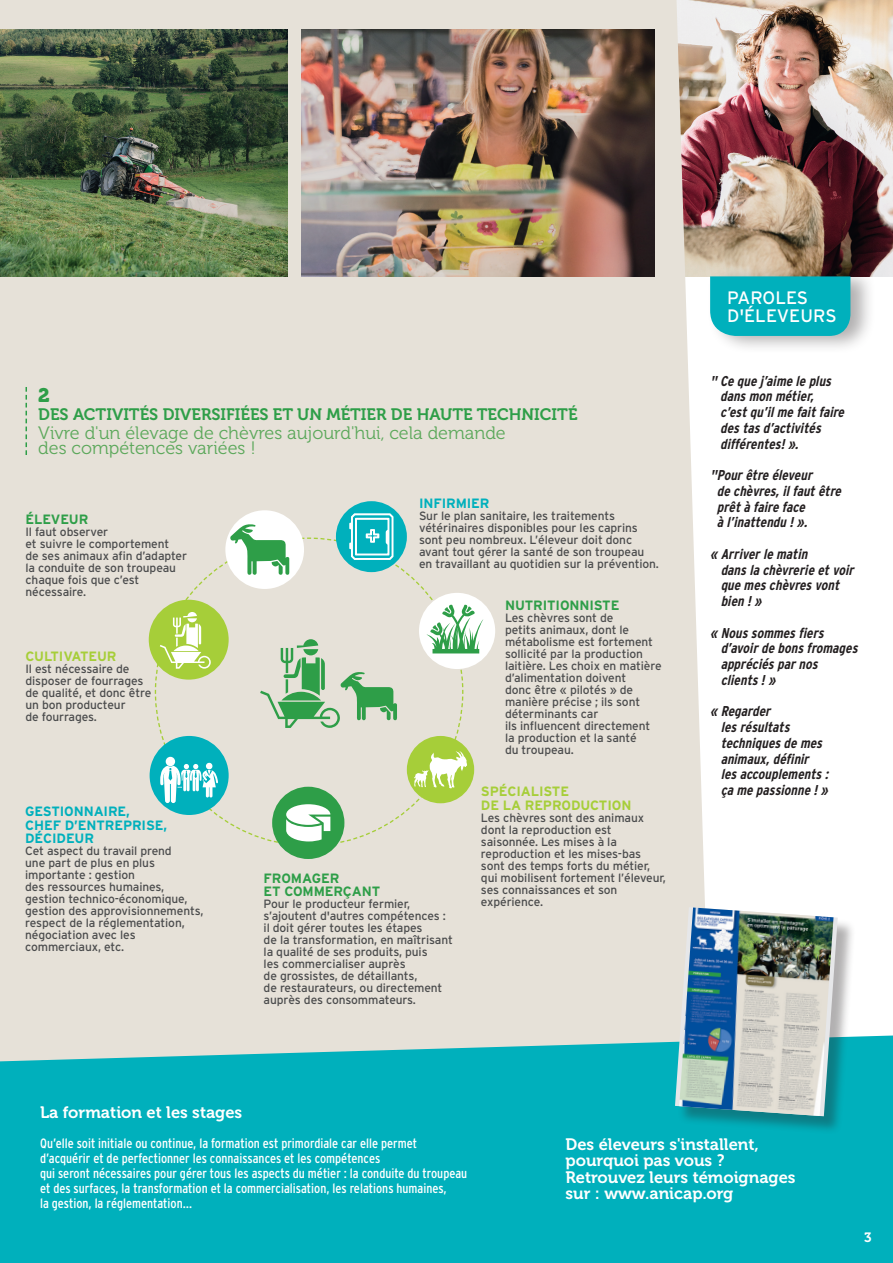
<style>
.page{position:relative;width:893px;height:1263px;background:#fff}
.page>*{position:absolute;margin:0;border:0;box-sizing:border-box;transform-origin:0 0}
.t1{font:19.5px "Museo 900";color:#2e9e48}
.t2{font:18px/15px "Museo 300";color:#5ca85b}
.t3{font:18px/18px "Interstate";color:#fff}
.t4{font:16.5px/16.5px "Museo 700";color:#fff}
.t5{font:16.5px "Museo 700";color:#2e9e48}
.t6{font:italic 700 condensed 14.25px/15.8px "Interstate";color:#231f20}
.t7{font:condensed 13.5px/15px "Interstate";color:#fff}
.t8{font:700 13.5px "Interstate";color:#00b0bc}
.t9{font:700 13.5px/13.5px "Interstate";letter-spacing:-.01em;color:#2e9e48}
.t10{font:700 13.5px/13.5px "Interstate";color:#a6ce39}
.t11{font:13.5px "Museo 700";color:#fff}
.t12{font:12px/12px "Interstate";letter-spacing:-.01em;color:#4b4c4d}
</style>
<div class="page">
<img style="left:710px;top:0;width:183px;height:276px">
<div style="left:0;top:0;width:710px;height:1035px;background:#e6e1d8"></div>
<div style="left:707px;top:266px;width:169px;height:88px;background:#231f20;opacity:.35"></div>
<div style="left:710px;top:276px;width:140px;height:60px;background:#00b0bc"></div>
<div style="left:0;top:1035px;width:893px;height:228px;background:#00b0bc"></div>
<img style="left:0;top:30px;width:287px;height:246px">
<img style="left:302px;top:30px;width:353px;height:246px">
<svg style="left:26px;top:387px;width:1px;height:68px"></svg>
<div style="left:149px;top:600px;width:80px;height:80px;background:#a6ce39;border-radius:50%"></div>
<div style="left:272px;top:787px;width:72px;height:72px;background:#2e9e48;border-radius:50%"></div>
<div style="left:336px;top:501px;width:71px;height:71px;background:#00b0bc;border-radius:50%"></div>
<div style="left:419px;top:593px;width:76px;height:76px;background:#fff;border-radius:50%"></div>
<svg style="left:154px;top:514px;width:330px;height:333px;background:#c8dac4"></svg>
<div style="left:677px;top:910px;width:179px;height:225px;background:#231f20;opacity:.35"></div>
<svg style="left:675px;top:907px;width:163px;height:209px;background:#96c1c2"></svg>
<img style="left:679px;top:907px;width:154px;height:209px">
<h1 class="t1" style="left:38px;top:384px;width:13px">2</h1>
<h3 class="t5" style="left:38px;top:405px;width:540px">des activités diversifiées et un métier de haute technicité</h3>
<h2 class="t2" style="left:38px;top:425px;width:469px">Vivre d'un élevage de chèvres aujourd'hui, cela demande des compétences variées !</h2>
<p class="t9" style="left:26px;top:512px;width:19px">ÉLEVEUR</p>
<p class="t12" style="left:26px;top:526px;width:163px">I l faut observer<br>et suivre le comportement<br>de ses animaux afin d’adapter la conduite de son troupeau chaque fois que c’est nécessaire.</p>
<p class="t10" style="left:26px;top:650px;width:18px">CULTIVATEUR</p>
<p class="t12" style="left:26px;top:663px;width:127px">I l est nécessaire de disposer de fourrages de qualité, et donc être un bon producteur<br>de fourrages.</p>
<p class="t8" style="left:25px;top:804px;width:19px">GESTIONNAIRE</p>
<p class="t8" style="left:126px;top:804px;width:5px">,</p>
<p class="t8" style="left:25px;top:817px;width:10px">CHEF</p>
<p class="t8" style="left:65px;top:817px;width:23px">D’ENTREPRISE</p>
<p class="t8" style="left:163px;top:817px;width:5px">,</p>
<p class="t8" style="left:25px;top:831px;width:10px">DÉCIDEUR</p>
<p class="t12" style="left:25px;top:845px;width:180px">Cet aspect du travail prend<br>une part de plus en plus importante : gestion<br>des ressources humaines, gestion technico-économique, gestion des approvisionnements, respect de la réglementation, négociation avec les commerciaux, etc.</p>
<p class="t8" style="left:419px;top:496px;width:14px">INFIRMIER</p>
<p class="t12" style="left:419px;top:510px;width:241px">Sur le plan sanitaire, les traitements vétérinaires disponibles pour les caprins sont peu nombreux. L’éleveur doit donc avant tout gérer la santé de son troupeau en travaillant au quotidien sur la prévention.</p>
<p class="t9" style="left:264px;top:871px;width:32px">FROMAGER<br>ET COMMER</p>
<p class="t9" style="left:343px;top:884px;width:39px">ÇANT</p>
<p class="t12" style="left:264px;top:898px;width:191px">Pour le producteur fermier, s’ajoutent d'autres compétences : il doit gérer toutes les étapes<br>de la transformation, en maîtrisant la qualité de ses produits, puis<br>les commercialiser auprès<br>de grossistes, de détaillants,<br>de restaurateurs, ou directement auprès des consommateurs.</p>
<p class="t9" style="left:505px;top:598px;width:19px">NUTRITIONNISTE</p>
<p class="t12" style="left:505px;top:611px;width:158px">Les chèvres sont de<br>petits animaux, dont le métabolisme est fortement sollicité par la production laitière. Les choix en matière d’alimentation doivent<br>donc être « pilotés » de manière précise ; ils sont déterminants car<br>ils influencent directement la production et la santé<br>du troupeau.</p>
<p class="t10" style="left:481px;top:785px;width:54px">SPÉCIALISTE<br>DELAREPRODUCTION</p>
<p class="t12" style="left:481px;top:811px;width:186px">Les chèvres sont des animaux dont la reproduction est saisonnée. Les mises à la reproduction et les mises-bas sont des temps forts du métier, qui mobilisent fortement l’éleveur, ses connaissances et son expérience.</p>
<h2 class="t3" style="left:727px;top:288px;width:111px">paroles d'éleveurs</h2>
<p class="t6" style="left:720px;top:373px;width:125px;text-indent:-10px">" Ce que j’aime le plus dans mon métier,<br>c’est qu’il me fait faire des tas d’activités différentes! ».</p>
<p class="t6" style="left:717px;top:467px;width:126px;text-indent:-7px">"Pour être éleveur<br>de chèvres, il faut être prêt à faire face<br>à l’inattendu ! ».</p>
<p class="t6" style="left:721px;top:546px;width:134px;text-indent:-11px">« Arriver le matin<br>dans la chèvrerie et voir que mes chèvres vont bien ! »</p>
<p class="t6" style="left:721px;top:625px;width:138px;text-indent:-11px">« Nous sommes fiers d’avoir de bons fromages appréciés par nos clients ! »</p>
<p class="t6" style="left:721px;top:703px;width:109px;text-indent:-11px">« Regarder<br>les résultats techniques de mes animaux, définir<br>les accouplements : ça me passionne ! »</p>
<h3 class="t4" style="left:40px;top:1104px;width:204px">La formation et les stages</h3>
<p class="t7" style="left:40px;top:1136px;width:429px">Qu’elle soit initiale ou continue, la formation est primordiale car elle permet d’acquérir et de perfectionner les connaissances et les compétences<br>qui seront nécessaires pour gérer tous les aspects du métier : la conduite du troupeau et des surfaces, la transformation et la commercialisation, les relations humaines,<br>la gestion, la réglementation…</p>
<h3 class="t4" style="left:566px;top:1136px;width:232px">Des éleveurs s'installent, pourquoi pas vous ?<br>Retrouvez leurs témoignages sur : www.anicap.org</h3>
<p class="t11" style="left:864px;top:1229px;width:9px">3</p>
</div>
